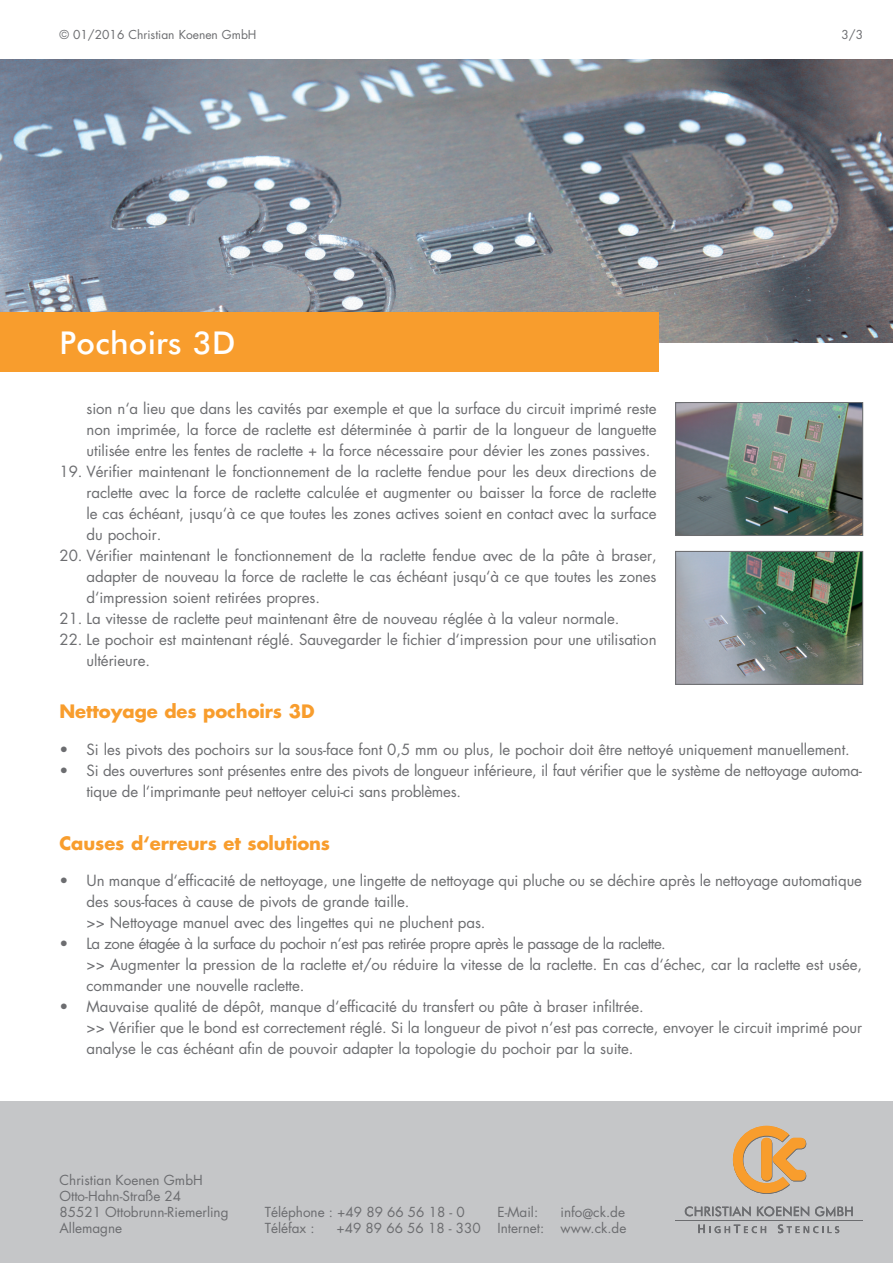
<style>
.page{position:relative;width:893px;height:1263px;background:#fff}
.page>*{position:absolute;margin:0;border:0;box-sizing:border-box;transform-origin:0 0}
.t1{font:500 31.5px "Futura BT";letter-spacing:.01em;color:#fff}
.t2{font:700 18px "Futura";letter-spacing:-.005em;color:#f89d2d}
.t3{font:15px/21px "Futura";letter-spacing:-.005em;color:#6c6d70}
.t4{font:13.5px/16.2px "Futura";color:#6c6d70}
.t5{font:12px "Futura";color:#6c6d70}
</style>
<div class="page">
<img style="left:0;top:60px;width:893px;height:282px">
<div style="left:0;top:1102px;width:893px;height:161px;background:#c5c6c8"></div>
<svg style="left:685px;top:1206px;width:168px;height:10px"></svg>
<svg style="left:698px;top:1224px;width:68px;height:9px"></svg>
<svg style="left:778px;top:1224px;width:61px;height:9px"></svg>
<hr style="left:675px;top:1220px;width:188px;height:1px;background:#6c6d70">
<svg style="left:733px;top:1126px;width:73px;height:68px"></svg>
<div style="left:0;top:313px;width:658px;height:59px;background:#f89d2d"></div>
<img style="left:677px;top:404px;width:184px;height:130px">
<div style="left:675px;top:402px;width:188px;height:134px;border:1px solid #6c6d70"></div>
<img style="left:677px;top:553px;width:184px;height:130px">
<div style="left:675px;top:551px;width:188px;height:134px;border:1px solid #6c6d70"></div>
<p class="t5" style="left:60px;top:26px;width:198px">© 01/2016 Christian Koenen GmbH</p>
<h1 class="t1" style="left:60px;top:324px;width:177px">Pochoirs 3D</h1>
<p class="t5" style="left:842px;top:26px;width:23px">3/3</p>
<p class="t3" style="left:87px;top:397px;width:572px;text-align:justify">sion n‘a lieu que dans les cavités par exemple et que la surface du circuit imprimé reste non imprimée, la force de raclette est déterminée à partir de la longueur de languette utilisée entre les fentes de raclette + la force nécessaire pour dévier les zones passives.</p>
<p class="t3" style="left:87px;top:460px;width:572px;text-align:justify;text-indent:-27px">19. Vérifier maintenant le fonctionnement de la raclette fendue pour les deux directions de raclette avec la force de raclette calculée et augmenter ou baisser la force de raclette le cas échéant, jusqu‘à ce que toutes les zones actives soient en contact avec la surface du pochoir.</p>
<p class="t3" style="left:87px;top:544px;width:572px;text-align:justify;text-indent:-27px">20. Vérifier maintenant le fonctionnement de la raclette fendue avec de la pâte à braser, adapter de nouveau la force de raclette le cas échéant jusqu‘à ce que toutes les zones d‘impression soient retirées propres.</p>
<p class="t3" style="left:60px;top:607px;width:561px">21. La vitesse de raclette peut maintenant être de nouveau réglée à la valeur normale.</p>
<p class="t3" style="left:87px;top:628px;width:571px;text-indent:-27px">22. Le pochoir est maintenant réglé. Sauvegarder le fichier d‘impression pour une utilisation ultérieure.</p>
<p class="t2" style="left:60px;top:699px;width:257px">Nettoyage des pochoirs 3D</p>
<p class="t3" style="left:60px;top:739px;width:792px">• Si les pivots des pochoirs sur la sous-face font 0,5 mm ou plus, le pochoir doit être nettoyé uniquement manuellement.</p>
<p class="t3" style="left:87px;top:760px;width:777px;text-indent:-27px">• Si des ouvertures sont présentes entre des pivots de longueur inférieure, il faut vérifier que le système de nettoyage automa&shy;tique de l‘imprimante peut nettoyer celui-ci sans problèmes.</p>
<p class="t2" style="left:60px;top:830px;width:272px">Causes d‘erreurs et solutions</p>
<p class="t3" style="left:87px;top:870px;width:777px;text-indent:-27px">• Un manque d‘efficacité de nettoyage, une lingette de nettoyage qui pluche ou se déchire après le nettoyage automatique des sous-faces à cause de pivots de grande taille.<br>&gt;&gt; Nettoyage manuel avec des lingettes qui ne pluchent pas.</p>
<p class="t3" style="left:87px;top:933px;width:777px;text-indent:-27px">• La zone étagée à la surface du pochoir n‘est pas retirée propre après le passage de la raclette.<br>&gt;&gt; Augmenter la pression de la raclette et/ou réduire la vitesse de la raclette. En cas d‘échec, car la raclette est usée, commander une nouvelle raclette.</p>
<p class="t3" style="left:87px;top:996px;width:777px;text-indent:-27px">• Mauvaise qualité de dépôt, manque d‘efficacité du transfert ou pâte à braser infiltrée.<br>&gt;&gt; Vérifier que le bond est correctement réglé. Si la longueur de pivot n‘est pas correcte, envoyer le circuit imprimé pour analyse le cas échéant afin de pouvoir adapter la topologie du pochoir par la suite.</p>
<p class="t4" style="left:60px;top:1171px;width:171px">Christian Koenen GmbH<br>Otto-Hahn-Straße 24<br>85521 Ottobrunn-Riemerling<br>Allemagne</p>
<p class="t4" style="left:265px;top:1204px;width:202px">Téléphone : +49 89 66 56 18 - 0<br>Téléfax :</p>
<p class="t4" style="left:337px;top:1220px;width:146px">+49 89 66 56 18 - 330</p>
<p class="t4" style="left:497px;top:1204px;width:130px;text-align:right">info@ck.de<br>Internet: www.ck.de</p>
<p class="t4" style="left:497px;top:1204px;width:42px">E-Mail:</p>
</div>
